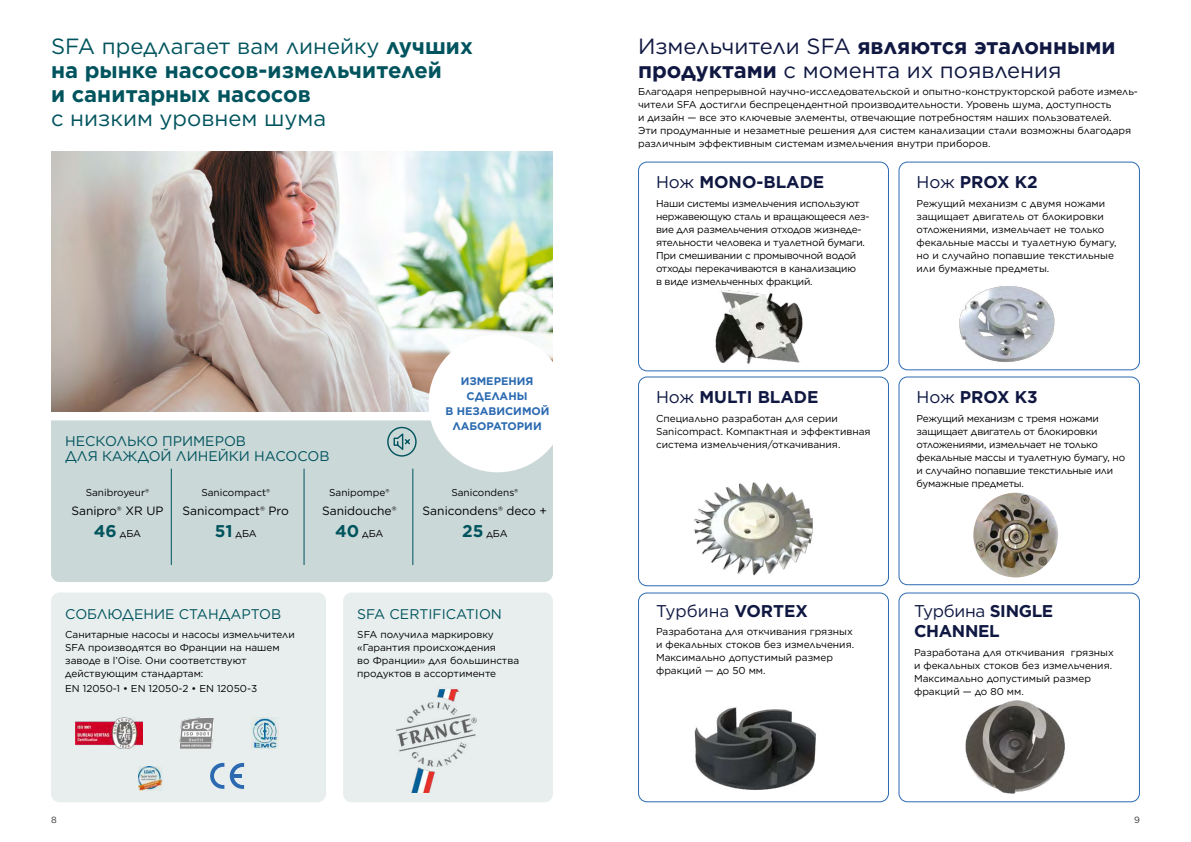
<style>
.page{position:relative;width:1191px;height:842px;background:#fff}
.page>*{position:absolute;margin:0;border:0;box-sizing:border-box;transform-origin:0 0}
.t1{font:700 22px/24px "Gotham";color:#00545e}
.t2{font:22px/24px "Gotham";color:#101842}
.t3{font:22px "Gotham";color:#00545e}
.t4{font:700 17px "Gotham";color:#101842}
.t5{font:700 17px/20.4px "Gotham";letter-spacing:-.02em;color:#101842}
.t6{font:17px "Gotham";color:#101842}
.t7{font:14px/15px "Gotham";color:#00545e}
.t8{font:12px "Gotham";color:#000}
.t9{font:700 11px/15px "Gotham";color:#2b6ab1;text-align:center}
.t10{font:10px/13px "Gotham";color:#000}
.t11{font:10px/13px "Gotham";letter-spacing:-.02em;color:#000}
.t12{font:9px "Gotham";color:#39393a}
.s1{font-weight:400}
.s2{font-weight:700;font-size:17px;color:#00545e}
.s3{font-weight:700}
</style>
<div class="page">
<img style="left:51px;top:151px;width:502px;height:261px">
<div style="left:51px;top:592px;width:275px;height:210px;background:#e8eeed;border-radius:9px"></div>
<div style="left:343px;top:592px;width:210px;height:210px;background:#e8eeed;border-radius:9px"></div>
<div style="left:51px;top:420px;width:502px;height:162px;background:#cbd8d8"></div>
<img style="left:138px;top:767px;width:24px;height:24px">
<hr style="left:171px;top:469px;width:1px;height:96px;background:#00545e">
<hr style="left:304px;top:469px;width:1px;height:96px;background:#00545e">
<hr style="left:412px;top:469px;width:1px;height:96px;background:#00545e">
<svg style="left:386px;top:426px;width:31px;height:31px"></svg>
<div style="left:428px;top:334px;width:138px;height:138px;background:#fff;border-radius:50%"></div>
<img style="left:180px;top:718px;width:33px;height:31px">
<img style="left:76px;top:718px;width:67px;height:31px">
<img style="left:251px;top:718px;width:28px;height:31px">
<svg style="left:230px;top:763px;width:14px;height:26px"></svg>
<svg style="left:210px;top:763px;width:14px;height:26px"></svg>
<div style="left:638px;top:376px;width:251px;height:210px;border:1px solid #2b6ab1;border-radius:9px"></div>
<div style="left:638px;top:162px;width:251px;height:209px;border:1px solid #2b6ab1;border-radius:9px"></div>
<div style="left:638px;top:592px;width:251px;height:210px;border:1px solid #2b6ab1;border-radius:9px"></div>
<div style="left:898px;top:376px;width:242px;height:209px;border:1px solid #2b6ab1;border-radius:9px"></div>
<div style="left:898px;top:162px;width:242px;height:208px;border:1px solid #2b6ab1;border-radius:9px"></div>
<div style="left:898px;top:592px;width:242px;height:210px;border:1px solid #2b6ab1;border-radius:9px"></div>
<img style="left:694px;top:482px;width:119px;height:94px">
<img style="left:715px;top:289px;width:88px;height:75px">
<img style="left:694px;top:707px;width:122px;height:83px">
<img style="left:965px;top:700px;width:100px;height:94px">
<img style="left:396px;top:689px;width:81px;height:103px">
<img style="left:959px;top:286px;width:96px;height:76px">
<img style="left:973px;top:493px;width:85px;height:84px;border-radius:42px">
<h1 class="t1" style="left:51px;top:34px;width:423px"><span class="s1">SFA предлагает вам линейку</span> лучших на рынке насосов-измельчителей<br>и санитарных насосов</h1>
<h1 class="t3" style="left:51px;top:104px;width:277px">с низким уровнем шума</h1>
<h3 class="t7" style="left:65px;top:433px;width:266px">НЕСКОЛЬКО ПРИМЕРОВ<br>ДЛЯ КАЖДОЙ ЛИНЕЙКИ НАСОСОВ</h3>
<p class="t10" style="left:86px;top:486px;width:65px">Sanibroyeur®</p>
<p class="t8" style="left:71px;top:503px;width:94px">Sanipro® XR UP</p>
<p class="t10" style="left:94px;top:526px;width:49px"><span class="s2">46</span> дБА</p>
<p class="t10" style="left:201px;top:486px;width:70px">Sanicompact®</p>
<p class="t8" style="left:182px;top:503px;width:108px">Sanicompact® Pro</p>
<p class="t10" style="left:215px;top:526px;width:44px"><span class="s2">51</span> дБА</p>
<p class="t10" style="left:329px;top:486px;width:62px">Sanipompe®</p>
<p class="t8" style="left:322px;top:503px;width:76px">Sanidouche®</p>
<p class="t10" style="left:335px;top:526px;width:50px"><span class="s2">40</span> дБА</p>
<p class="t9" style="left:445px;top:374px;width:106px">ИЗМЕРЕНИЯ<br>СДЕЛАНЫ<br>В НЕЗАВИСИМОЙ<br>ЛАБОРАТОРИИ</p>
<p class="t10" style="left:451px;top:486px;width:68px">Sanicondens®</p>
<p class="t8" style="left:422px;top:503px;width:126px">Sanicondens® deco +</p>
<p class="t10" style="left:462px;top:526px;width:47px"><span class="s2">25</span> дБА</p>
<h3 class="t7" style="left:65px;top:606px;width:217px">СОБЛЮДЕНИЕ СТАНДАРТОВ</h3>
<p class="t10" style="left:65px;top:627px;width:231px">Санитарные насосы и насосы измельчители SFA производятся во Франции на нашем заводе в l’Oise. Они соответствуют действующим стандартам:</p>
<p class="t10" style="left:65px;top:682px;width:193px">EN 12050-1 • EN 12050-2 • EN 12050-3</p>
<h3 class="t7" style="left:357px;top:606px;width:146px">SFA CERTIFICATION</h3>
<p class="t10" style="left:357px;top:627px;width:163px">SFA получила маркировку «Гарантия происхождения<br>во Франции» для большинства продуктов в ассортименте</p>
<h1 class="t2" style="left:638px;top:34px;width:479px">Измельчители SFA <span class="s3">являются эталонными продуктами</span> с момента их появления</h1>
<p class="t10" style="left:638px;top:85px;width:501px">Благодаря непрерывной научно-исследовательской и опытно-конструкторской работе измель&shy;чители SFA достигли беспрецендентной производительности. Уровень шума, доступность<br>и дизайн — все это ключевые элементы, отвечающие потребностям наших пользователей.<br>Эти продуманные и незаметные решения для систем канализации стали возможны благодаря различным эффективным системам измельчения внутри приборов.</p>
<h2 class="t4" style="left:656px;top:171px;width:170px"><span class="s1">Нож</span> MONO-BLADE</h2>
<p class="t11" style="left:656px;top:197px;width:215px">Наши системы измельчения используют нержавеющую сталь и вращающееся лез&shy;вие для размельчения отходов жизнеде&shy;ятельности человека и туалетной бумаги.<br>При смешивании с промывочной водой отходы перекачиваются в канализацию<br>в виде измельченных фракций.</p>
<h2 class="t4" style="left:656px;top:386px;width:164px"><span class="s1">Нож</span> MULTI BLADE</h2>
<p class="t10" style="left:656px;top:411px;width:216px">Специально разработан для серии<br>Sanicompact. Компактная и эффективная система измельчения/откачивания.</p>
<h2 class="t4" style="left:916px;top:171px;width:123px"><span class="s1">Нож</span> PROX K2</h2>
<p class="t10" style="left:916px;top:197px;width:202px">Режущий механизм с двумя ножами защищает двигатель от блокировки отложениями, измельчает не только фекальные массы и туалетную бумагу, но и случайно попавшие текстильные или бумажные предметы.</p>
<h2 class="t4" style="left:916px;top:386px;width:123px"><span class="s1">Нож</span> PROX K3</h2>
<p class="t11" style="left:916px;top:411px;width:210px">Режущий механизм с тремя ножами защищает двигатель от блокировки отложениями, измельчает не только фекальные массы и туалетную бумагу, но и случайно попавшие текстильные или бумажные предметы.</p>
<h2 class="t6" style="left:656px;top:600px;width:153px">Турбина <span class="s3">VORTEX</span></h2>
<p class="t10" style="left:656px;top:625px;width:200px">Разработана для откчивания грязных и фекальных стоков без измельчения.<br>Максимально допустимый размер фракций — до 50 мм.</p>
<h2 class="t5" style="left:914px;top:600px;width:141px"><span class="s1">Турбина</span> SINGLE<br>CHANNEL</h2>
<p class="t10" style="left:914px;top:645px;width:201px">Разработана для откчивания грязных и фекальных стоков без измельчения.<br>Максимально допустимый размер фракций — до 80 мм.</p>
<p class="t12" style="left:51px;top:814px;width:7px">8</p>
<p class="t12" style="left:1134px;top:814px;width:7px">9</p>
</div>
